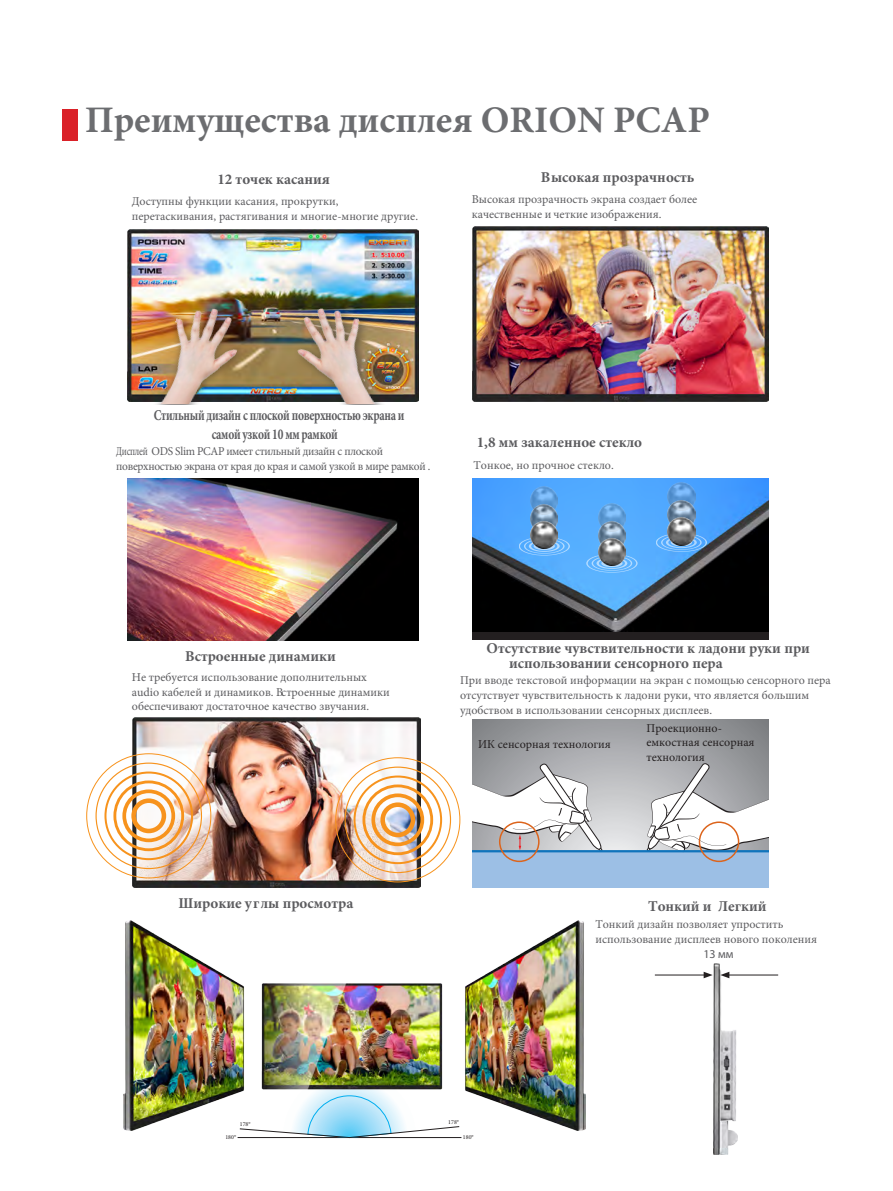
<style>
.page{position:relative;width:893px;height:1191px;background:#fff}
.page>*{position:absolute;margin:0;border:0;box-sizing:border-box;transform-origin:0 0}
.t1{font:700 37.5px "Minion Pro";color:#6c6d70}
.단락_스타일_4{font:700 15px "Minion Pro";color:#5c5c5f}
.단락_스타일_4-2{font:700 15px/19.2px "Minion Pro";letter-spacing:-.025em;color:#5c5c5f;text-align:center;scale:.76 1}
.본문_11{font:700 15px "Minion Pro";color:#5c5c5f}
.단락_스타일_4-3{font:12px/14.4px "Minion Pro";color:#5c5c5f}
.단락_스타일_4-4{font:12px/14.9px "Minion Pro";letter-spacing:-.025em;color:#5c5c5f;scale:.76 1}
.본문_11-2{font:12px "Minion Pro";color:#5c5c5f}
.본문_11-3{font:12px/14.4px "Minion Pro";color:#231f20}
.본문_11-4{font:12px "Myriad Pro";color:#5c5c5f}
.t2{font:6px "Minion Pro";color:#231f20}
</style>
<div class="page">
<img style="left:714px;top:964px;width:23px;height:191px">
<hr style="left:238px;top:1137px;width:223px;height:1px;background:#231f20">
<svg style="left:249px;top:1130px;width:181px;height:7px"></svg>
<img style="left:123px;top:920px;width:462px;height:210px">
<div style="left:62px;top:109px;width:16px;height:32px;background:#da2128"></div>
<img style="left:128px;top:478px;width:290px;height:162px">
<div style="left:473px;top:478px;width:296px;height:162px;background:#231f20"></div>
<img style="left:473px;top:478px;width:296px;height:153px">
<div style="left:671px;top:538px;width:20px;height:9px;border:2px solid #fff;border-radius:50%"></div>
<div style="left:666px;top:536px;width:30px;height:12px;border:1px solid #fff;border-radius:50%"></div>
<div style="left:661px;top:535px;width:40px;height:15px;border:1px solid #fff;border-radius:50%"></div>
<div style="left:656px;top:533px;width:50px;height:18px;border:1px solid #fff;border-radius:50%"></div>
<img style="left:668px;top:482px;width:27px;height:19px">
<img style="left:668px;top:501px;width:27px;height:16px">
<img style="left:668px;top:517px;width:27px;height:28px">
<div style="left:534px;top:542px;width:20px;height:8px;border:2px solid #fff;border-radius:50%"></div>
<div style="left:529px;top:540px;width:30px;height:12px;border:1px solid #fff;border-radius:50%"></div>
<div style="left:524px;top:538px;width:40px;height:16px;border:1px solid #fff;border-radius:50%"></div>
<div style="left:519px;top:537px;width:50px;height:18px;border:1px solid #fff;border-radius:50%"></div>
<img style="left:531px;top:486px;width:27px;height:18px">
<img style="left:531px;top:504px;width:27px;height:17px">
<img style="left:531px;top:521px;width:27px;height:28px">
<div style="left:602px;top:559px;width:20px;height:8px;border:2px solid #fff;border-radius:50%"></div>
<div style="left:597px;top:557px;width:30px;height:12px;border:1px solid #fff;border-radius:50%"></div>
<div style="left:592px;top:556px;width:40px;height:15px;border:1px solid #fff;border-radius:50%"></div>
<div style="left:587px;top:554px;width:50px;height:18px;border:1px solid #fff;border-radius:50%"></div>
<img style="left:598px;top:503px;width:28px;height:18px">
<img style="left:598px;top:521px;width:28px;height:17px">
<img style="left:598px;top:538px;width:28px;height:28px">
<svg style="left:473px;top:720px;width:296px;height:130px;background:#a7a8ab"></svg>
<div style="left:473px;top:851px;width:296px;height:37px;background:#9cbfe5"></div>
<svg style="left:646px;top:763px;width:123px;height:87px"></svg>
<hr style="left:473px;top:850px;width:296px;height:2px;background:#1074bc">
<svg style="left:473px;top:763px;width:129px;height:88px"></svg>
<div style="left:499px;top:821px;width:41px;height:41px;border:2px solid #dc641c;border-radius:50%"></div>
<div style="left:699px;top:821px;width:40px;height:41px;border:2px solid #dc641c;border-radius:50%"></div>
<img style="left:128px;top:230px;width:291px;height:171px">
<img style="left:473px;top:227px;width:296px;height:174px">
<div style="left:293px;top:308px;width:113px;height:96px;background:#231f20;opacity:.5"></div>
<img style="left:284px;top:308px;width:111px;height:96px">
<img style="left:139px;top:308px;width:111px;height:96px">
<img style="left:132px;top:718px;width:289px;height:169px">
<div style="left:353px;top:775px;width:89px;height:89px;border:2px solid #f7931d;border-radius:50%"></div>
<div style="left:362px;top:784px;width:71px;height:71px;border:3px solid #f7931d;border-radius:50%"></div>
<div style="left:371px;top:793px;width:53px;height:53px;border:4px solid #f7931d;border-radius:50%"></div>
<div style="left:380px;top:802px;width:35px;height:35px;border:5px solid #f7931d;border-radius:50%"></div>
<div style="left:104px;top:771px;width:89px;height:89px;border:2px solid #f7931d;border-radius:50%"></div>
<div style="left:113px;top:780px;width:71px;height:71px;border:3px solid #f7931d;border-radius:50%"></div>
<div style="left:122px;top:789px;width:53px;height:53px;border:4px solid #f7931d;border-radius:50%"></div>
<div style="left:131px;top:798px;width:35px;height:35px;border:5px solid #f7931d;border-radius:50%"></div>
<hr style="left:655px;top:974px;width:51px;height:1px;background:#231f20">
<svg style="left:704px;top:972px;width:9px;height:6px"></svg>
<hr style="left:727px;top:974px;width:51px;height:1px;background:#231f20">
<svg style="left:720px;top:971px;width:9px;height:7px"></svg>
<p class="t1" style="left:85px;top:94px;width:626px">Преимущества дисплея ORION PCAP</p>
<p class="단락_스타일_4" style="left:217px;top:169px;width:114px">12 точек касания</p>
<p class="단락_스타일_4-3" style="left:132px;top:194px;width:288px">Доступны функции касания, прокрутки, перетаскивания, растягивания и многие-многие другие.</p>
<p class="단락_스타일_4" style="left:541px;top:166px;width:155px">В ысокая прозрачность</p>
<p class="단락_스타일_4-3" style="left:472px;top:192px;width:227px">Высокая прозрачность экрана создает более качественные и четкие изображения.</p>
<p class="단락_스타일_4-2" style="left:154px;top:405px;width:331px">Стильный дизайн с плоской поверхностью экрана и самой узкой 10 мм рамкой</p>
<p class="단락_스타일_4-4" style="left:116px;top:444px;width:415px">Дисплей ODS Slim PCAP имеет стильный дизайн с плоской поверхностью экрана от края до края и самой узкой в мире рамкой .</p>
<p class="단락_스타일_4" style="left:477px;top:431px;width:167px">1,8 мм закаленное стекло</p>
<p class="단락_스타일_4-3" style="left:474px;top:457px;width:142px">Тонкое, но прочное стекло.</p>
<p class="단락_스타일_4" style="left:185px;top:646px;width:152px">Встроенные динамики</p>
<p class="단락_스타일_4-3" style="left:132px;top:670px;width:259px">Не требуется использование дополнительных audio кабелей и динамиков. Встроенные динамики обеспечивают достаточное качество звучания.</p>
<p class="단락_스타일_4" style="left:178px;top:892px;width:176px">Широкие углы просмотра</p>
<p class="단락_스타일_4" style="left:487px;top:637px;width:325px">Отсутствие чувствительности к ладони руки при</p>
<p class="단락_스타일_4" style="left:509px;top:652px;width:215px">использовании сенсорного пера</p>
<p class="단락_스타일_4-3" style="left:460px;top:673px;width:372px;line-height:14.9px">При вводе текстовой информации на экран с помощью сенсорного пера отсутствует чувствительность к ладони руки, что является большим удобством в использовании сенсорных дисплеев.</p>
<p class="본문_11-3" style="left:478px;top:737px;width:134px">ИК сенсорная технология</p>
<p class="본문_11-3" style="left:646px;top:721px;width:110px">Проекционно&shy;емкостная сенсорная технология</p>
<p class="본문_11" style="left:648px;top:895px;width:120px">Тонкий и Легкий</p>
<p class="본문_11-2" style="left:595px;top:916px;width:190px">Тонкий дизайн позволяет упростить</p>
<p class="본문_11-2" style="left:595px;top:931px;width:223px">использование дисплеев нового поколения</p>
<p class="본문_11-4" style="left:703px;top:946px;width:32px">13 мм</p>
<p class="t2" style="left:240px;top:1120px;width:12px">178°</p>
<p class="t2" style="left:448px;top:1118px;width:12px">178°</p>
<p class="t2" style="left:225px;top:1132px;width:12px">180°</p>
<p class="t2" style="left:463px;top:1132px;width:12px">180°</p>
</div>
